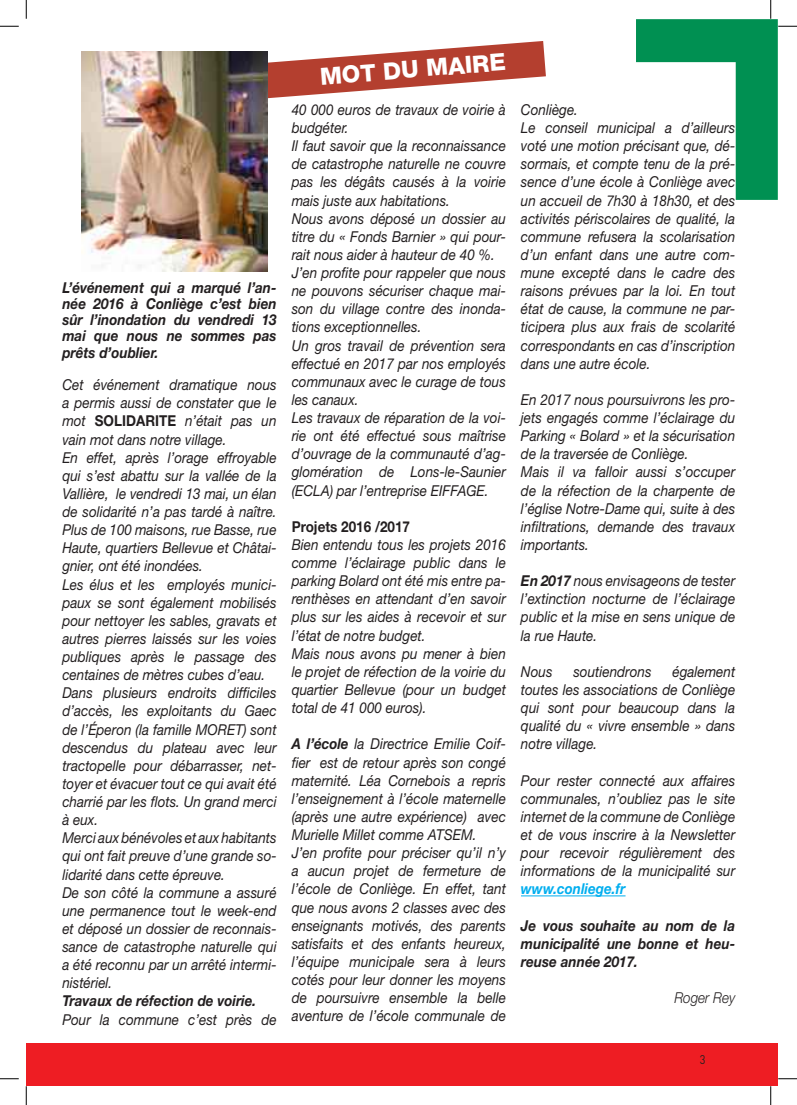
<style>
.page{position:relative;width:797px;height:1105px;background:#fff}
.page>*{position:absolute;margin:0;border:0;box-sizing:border-box;transform-origin:0 0}
.t1{font:800 23.75px "Helvetica Neue LT Std";color:#fff}
.t2{font:italic 15px/18.1px "Helvetica Neue LT Std";color:#231f20;scale:.9 1}
.t3{font:italic 700 15px/16.2px "Helvetica Neue LT Std";color:#231f20;text-align:justify;scale:.9 1}
.t4{font:700 15px "Helvetica Neue LT Std";color:#231f20;scale:.9 1}
.t5{font:italic 700 15px "Helvetica Neue LT Std";color:#00aeef;scale:.9 1}
.t6{font:italic 300 15px "Helvetica Neue LT Std";color:#231f20;scale:.9 1}
.t7{font:12.5px "DIN";color:#231f20;scale:.88 1}
.s1{font-weight:700;font-style:normal}
.s2{font-weight:700}
</style>
<div class="page">
<div style="left:26px;top:1043px;width:751px;height:43px;background:#ee1d23"></div>
<svg style="left:234px;top:41px;width:312px;height:60px"></svg>
<img style="left:82px;top:52px;width:185px;height:219px">
<hr style="left:521px;top:895px;width:104px;height:1px;background:#00aeef">
<svg style="left:0;top:25px;width:19px;height:2px"></svg>
<svg style="left:0;top:1078px;width:19px;height:1px"></svg>
<svg style="left:778px;top:1078px;width:19px;height:1px"></svg>
<svg style="left:25px;top:0;width:2px;height:19px"></svg>
<svg style="left:25px;top:1086px;width:2px;height:19px"></svg>
<svg style="left:636px;top:0;width:161px;height:200px"></svg>
<svg style="left:770px;top:1086px;width:1px;height:19px"></svg>
<p class="t3" style="left:62px;top:279px;width:239px">L’événement qui a marqué l’an&shy;née 2016 à Conliège c’est bien sûr l’inondation du vendredi 13 mai que nous ne sommes pas prêts d’oublier.</p>
<p class="t2" style="left:62px;top:375px;width:240px">Cet événement dramatique nous a permis aussi de constater que le mot <span class="s1">SOLIDARITE</span> n’était pas un vain mot dans notre village.<br>En effet, après l’orage effroyable qui s’est abattu sur la vallée de la<br>Vallière, le vendredi 13 mai, un élan de solidarité n’a pas tardé à naître.<br>Plus de 100 maisons, rue Basse, rue<br>Haute, quartiers Bellevue et Châtai&shy;gnier, ont été inondées.<br>Les élus et les employés munici&shy;paux se sont également mobilisés pour nettoyer les sables, gravats et autres pierres laissés sur les voies publiques après le passage des centaines de mètres cubes d’eau.<br>Dans plusieurs endroits difficiles d’accès, les exploitants du Gaec de l’Éperon (la famille MORET) sont descendus du plateau avec leur tractopelle pour débarrasser, net&shy;toyer et évacuer tout ce qui avait été charrié par les flots. Un grand merci à eux.<br>Merci aux bénévoles et aux habitants qui ont fait preuve d’une grande so&shy;lidarité dans cette épreuve.<br>De son côté la commune a assuré une permanence tout le week-end et déposé un dossier de reconnais&shy;sance de catastrophe naturelle qui a été reconnu par un arrêté intermi&shy;nistériel.</p>
<p class="t3" style="left:62px;top:993px;width:217px">Travaux de réfection de voirie.</p>
<p class="t2" style="left:62px;top:1010px;width:239px">Pour la commune c’est près de</p>
<h1 class="t1" style="left:319px;top:61px;width:188px;rotate:-4deg">MOT DU MAIRE</h1>
<p class="t2" style="left:292px;top:100px;width:240px">40 000 euros de travaux de voirie à budgéter.<br>Il faut savoir que la reconnaissance de catastrophe naturelle ne couvre pas les dégâts causés à la voirie mais juste aux habitations.<br>Nous avons déposé un dossier au titre du « Fonds Barnier » qui pour&shy;rait nous aider à hauteur de 40 %.<br>J’en profite pour rappeler que nous ne pouvons sécuriser chaque mai&shy;son du village contre des inonda&shy;tions exceptionnelles.<br>Un gros travail de prévention sera effectué en 2017 par nos employés communaux avec le curage de tous les canaux.<br>Les travaux de réparation de la voi&shy;rie ont été effectué sous maîtrise d’ouvrage de la communauté d’ag&shy;glomération de Lons-le-Saunier (ECLA) par l’entreprise EIFFAGE.</p>
<p class="t4" style="left:292px;top:517px;width:133px">Projets 2016 /2017</p>
<p class="t2" style="left:292px;top:535px;width:240px">Bien entendu tous les projets 2016 comme l’éclairage public dans le parking Bolard ont été mis entre pa&shy;renthèses en attendant d’en savoir plus sur les aides à recevoir et sur l’état de notre budget.<br>Mais nous avons pu mener à bien le projet de réfection de la voirie du quartier Bellevue (pour un budget total de 41 000 euros).</p>
<p class="t2" style="left:292px;top:735px;width:240px"><span class="s2">A l’école</span> la Directrice Emilie Coif&shy;fier est de retour après son congé maternité. Léa Cornebois a repris l’enseignement à l’école maternelle (après une autre expérience) avec Murielle Millet comme ATSEM.<br>J’en profite pour préciser qu’il n’y a aucun projet de fermeture de l’école de Conliège. En effet, tant que nous avons 2 classes avec des enseignants motivés, des parents satisfaits et des enfants heureux, l’équipe municipale sera à leurs cotés pour leur donner les moyens de poursuivre ensemble la belle aventure de l’école communale de</p>
<p class="t2" style="left:521px;top:100px;width:240px">Conliège.<br>Le conseil municipal a d’ailleurs voté une motion précisant que, dé&shy;sormais, et compte tenu de la pré&shy;sence d’une école à Conliège avec un accueil de 7h30 à 18h30, et des activités périscolaires de qualité, la commune refusera la scolarisation d’un enfant dans une autre com&shy;mune excepté dans le cadre des raisons prévues par la loi. En tout état de cause, la commune ne par&shy;ticipera plus aux frais de scolarité correspondants en cas d’inscription dans une autre école.</p>
<p class="t2" style="left:521px;top:390px;width:239px">En 2017 nous poursuivrons les pro&shy;jets engagés comme l’éclairage du<br>Parking « Bolard » et la sécurisation de la traversée de Conliège.<br>Mais il va falloir aussi s’occuper de la réfection de la charpente de l’église Notre-Dame qui, suite à des infiltrations, demande des travaux importants.</p>
<p class="t2" style="left:521px;top:572px;width:240px;text-align:justify"><span class="s2">En 2017</span> nous envisageons de tester l’extinction nocturne de l’éclairage public et la mise en sens unique de la rue Haute.</p>
<p class="t2" style="left:521px;top:662px;width:36px">Nous</p>
<p class="t2" style="left:573px;top:662px;width:88px">soutiendrons</p>
<p class="t2" style="left:521px;top:662px;width:240px;text-align:justify;text-indent:151px">également toutes les associations de Conliège qui sont pour beaucoup dans la qualité du « vivre ensemble » dans notre village.</p>
<p class="t2" style="left:521px;top:771px;width:240px;text-align:justify">Pour rester connecté aux affaires communales, n’oubliez pas le site internet de la commune de Conliège et de vous inscrire à la Newsletter pour recevoir régulièrement des informations de la municipalité sur</p>
<p class="t5" style="left:521px;top:880px;width:118px">www.conliege.fr</p>
<p class="t3" style="left:521px;top:916px;width:239px;line-height:18.1px">Je vous souhaite au nom de la municipalité une bonne et heu&shy;reuse année 2017.</p>
<p class="t6" style="left:674px;top:989px;width:69px">Roger Rey</p>
<p class="t7" style="left:699px;top:1052px;width:8px">3</p>
</div>
